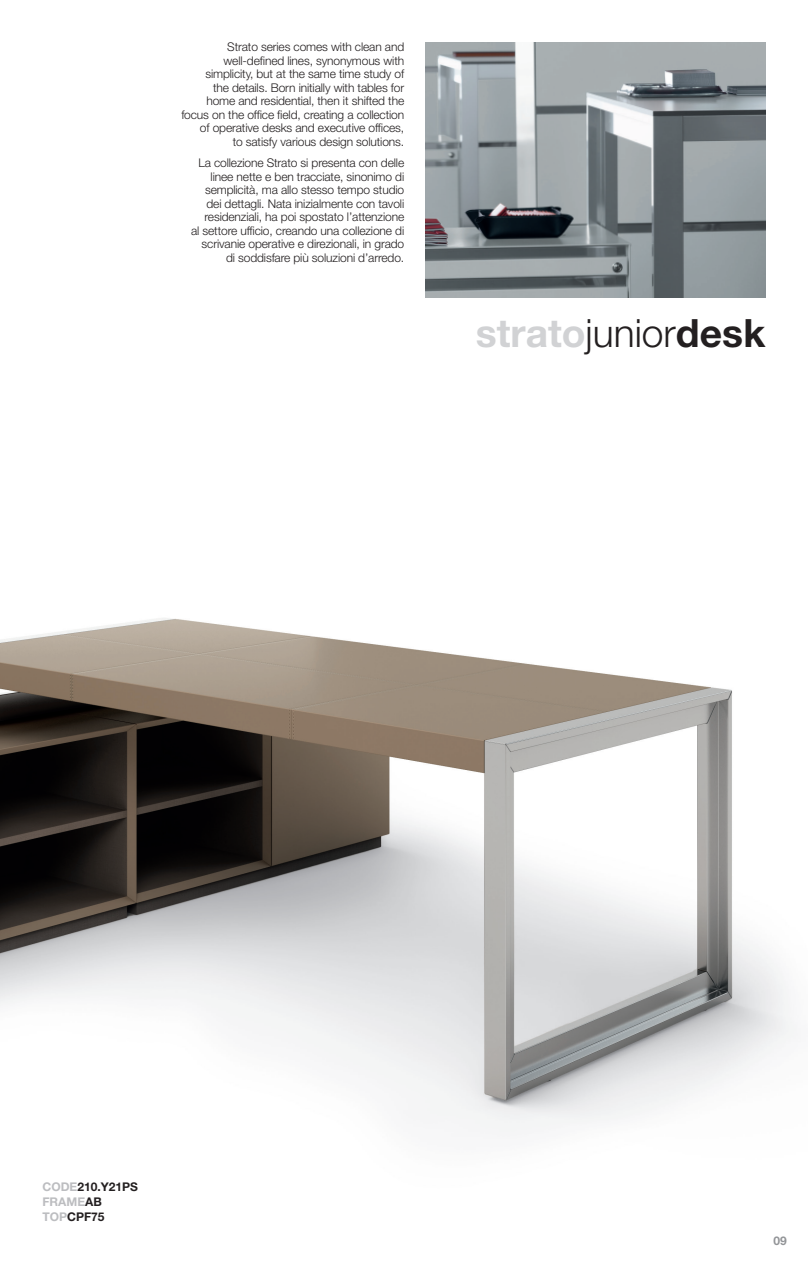
<style>
.page{position:relative;width:808px;height:1263px;background:#fff}
.page>*{position:absolute;margin:0;border:0;box-sizing:border-box;transform-origin:0 0}
.t1{font:700 39px "Helvetica Neue LT Std";color:#d1d2d4}
.t2{font:300 12px/13.5px "Helvetica Neue LT Std";letter-spacing:-.01em;color:#231f20;text-align:right}
.t3{font:700 12px/15px "Helvetica Neue LT Std";color:#231f20}
.t4{font:700 12px "Helvetica Neue LT Std";color:#939598}
.s1{font-weight:300;color:#231f20}
.s2{color:#231f20}
.s3{color:#bcbdc0}
</style>
<div class="page">
<img style="left:0;top:265px;width:796px;height:867px">
<img style="left:425px;top:43px;width:340px;height:255px">
<p class="t2" style="left:181px;top:40px;width:224px">Strato series comes with clean and well-defined lines, synonymous with simplicity, but at the same time study of<br>the details. Born initially with tables for home and residential, then it shifted the focus on the office field, creating a collection of operative desks and executive offices,<br>to satisfy various design solutions.</p>
<p class="t2" style="left:191px;top:156px;width:215px">La collezione Strato si presenta con delle linee nette e ben tracciate, sinonimo di semplicità, ma allo stesso tempo studio dei dettagli. Nata inizialmente con tavoli residenziali, ha poi spostato l’attenzione<br>al settore ufficio, creando una collezione di scrivanie operative e direzionali, in grado di soddisfare più soluzioni d’arredo.</p>
<h1 class="t1" style="left:476px;top:309px;width:291px">strato<span class="s1">junior</span><span class="s2">desk</span></h1>
<p class="t3" style="left:43px;top:1179px;width:97px"><span class="s3">CODE</span>210.Y21PS<br><span class="s3">FRAME</span>AB<br><span class="s3">TOP</span>CPF75</p>
<p class="t4" style="left:773px;top:1233px;width:15px">09</p>
</div>
